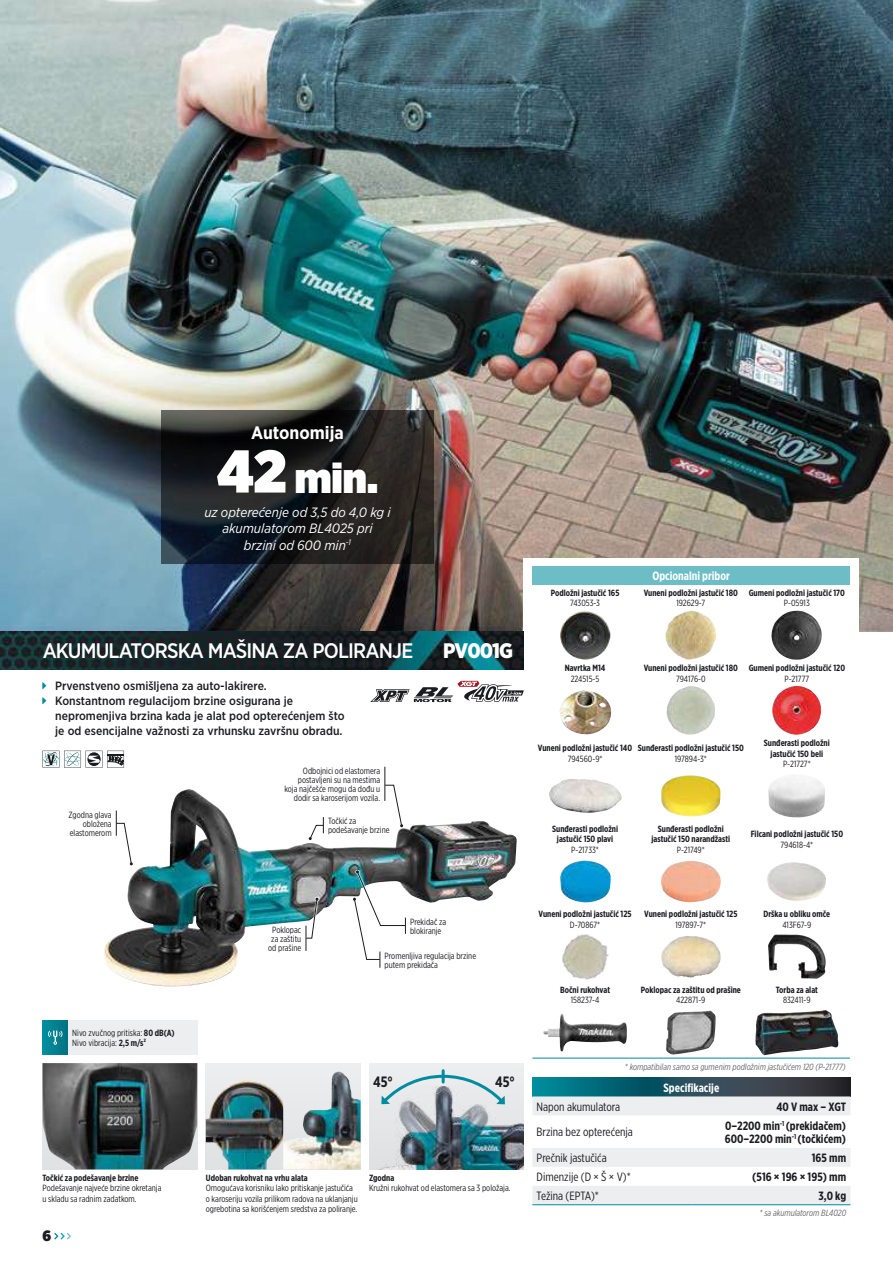
<style>
.page{position:relative;width:893px;height:1263px;background:#fff}
.page>*{position:absolute;margin:0;border:0;box-sizing:border-box;transform-origin:0 0}
.t1{font:900 42px "Gotham Narrow";color:#fff}
.t2{font:500 21px "Gotham Narrow";letter-spacing:-.04em;color:#fff}
.t3{font:900 21px "Gotham Narrow";letter-spacing:-.04em;color:#fff}
.t4{font:700 18px "Gotham Narrow";color:#fff}
.t5{font:700 15px "Gotham X Narrow";color:#1b1c20}
.t6{font:900 15px "Gotham Narrow";color:#1b1c20}
.t7{font:italic 13.5px/16.2px "Gotham Narrow";color:#fff;text-align:center}
.t8{font:500 12px/15px "Gotham Narrow";color:#1b1c20}
.t9{font:12px "Gotham X Narrow";color:#1b1c20}
.t10{font:700 12px/13.5px "Gotham X Narrow";color:#1b1c20}
.t11{font:700 12px "Gotham X Narrow";color:#fff}
.t12{font:9px/9px "Gotham X Narrow";color:#1b1c20}
.t13{font:700 9px/10.5px "Gotham X Narrow";color:#1b1c20;text-align:center}
.t14{font:italic 9px "Gotham X Narrow";color:#68676c}
.s1{font-size:60px}
.s2{font-weight:700}
</style>
<div class="page">
<img style="left:0;top:0;width:893px;height:631px">
<img style="left:104px;top:789px;width:413px;height:197px">
<div style="left:524px;top:558px;width:335px;height:153px;background:#fff"></div>
<img style="left:0;top:631px;width:524px;height:39px">
<svg style="left:43px;top:751px;width:81px;height:17px"></svg>
<img style="left:43px;top:1063px;width:154px;height:106px">
<div style="left:206px;top:1063px;width:155px;height:106px;background:#ecedee"></div>
<img style="left:206px;top:1080px;width:77px;height:89px">
<img style="left:283px;top:1073px;width:78px;height:96px">
<div style="left:369px;top:1063px;width:155px;height:106px;background:#ecedee"></div>
<img style="left:369px;top:1104px;width:155px;height:65px">
<svg style="left:381px;top:1071px;width:124px;height:33px"></svg>
<svg style="left:370px;top:681px;width:154px;height:21px"></svg>
<div style="left:43px;top:1020px;width:25px;height:34px;background:linear-gradient(to bottom,#008090,#008090)"></div>
<div style="left:68px;top:1020px;width:129px;height:34px;background:#edeeef"></div>
<svg style="left:48px;top:1030px;width:15px;height:15px"></svg>
<div style="left:352px;top:897px;width:29px;height:63px;background:#fff"></div>
<svg style="left:384px;top:784px;width:20px;height:44px"></svg>
<svg style="left:385px;top:785px;width:18px;height:42px"></svg>
<div style="left:116px;top:822px;width:18px;height:44px;background:#fff"></div>
<svg style="left:305px;top:897px;width:14px;height:42px"></svg>
<div style="left:308px;top:824px;width:16px;height:17px;background:#fff"></div>
<svg style="left:309px;top:817px;width:15px;height:23px"></svg>
<svg style="left:353px;top:870px;width:53px;height:98px"></svg>
<svg style="left:116px;top:810px;width:17px;height:55px"></svg>
<hr style="left:385px;top:767px;width:1px;height:34px;background:#1b1c20">
<svg style="left:306px;top:898px;width:12px;height:53px"></svg>
<svg style="left:532px;top:1077px;width:318px;height:19px;background:#1e5360"></svg>
<svg style="left:532px;top:1096px;width:318px;height:108px"></svg>
<hr style="left:532px;top:1204px;width:159px;height:1px;background:#008ba0">
<hr style="left:691px;top:1204px;width:159px;height:1px;background:#008ba0">
<div style="left:532px;top:565px;width:318px;height:19px;background:#6dbdc7"></div>
<hr style="left:532px;top:1058px;width:106px;height:1px;background:#008ba0">
<hr style="left:638px;top:1058px;width:106px;height:1px;background:#008ba0">
<hr style="left:744px;top:1058px;width:106px;height:1px;background:#008ba0">
<img style="left:560px;top:611px;width:50px;height:49px">
<img style="left:665px;top:611px;width:27px;height:37px">
<img style="left:771px;top:611px;width:51px;height:49px">
<img style="left:560px;top:690px;width:51px;height:44px">
<img style="left:668px;top:686px;width:21px;height:17px">
<img style="left:772px;top:686px;width:49px;height:49px">
<img style="left:549px;top:779px;width:73px;height:34px">
<img style="left:661px;top:775px;width:59px;height:42px">
<img style="left:768px;top:775px;width:29px;height:37px">
<img style="left:560px;top:861px;width:51px;height:41px">
<img style="left:661px;top:861px;width:60px;height:41px">
<img style="left:767px;top:862px;width:59px;height:39px">
<svg style="left:579px;top:934px;width:9px;height:2px"></svg>
<img style="left:661px;top:936px;width:60px;height:41px">
<img style="left:768px;top:935px;width:49px;height:43px">
<img style="left:543px;top:1014px;width:84px;height:37px">
<img style="left:666px;top:1011px;width:49px;height:43px">
<img style="left:785px;top:1010px;width:39px;height:3px">
<svg style="left:54px;top:1233px;width:17px;height:6px"></svg>
<svg style="left:161px;top:410px;width:273px;height:153px;background:#1f2021"></svg>
<h3 class="t4" style="left:251px;top:421px;width:94px">Autonomija</h3>
<h1 class="t1" style="left:217px;top:449px;width:162px"><span class="s1">42</span> min.</h1>
<h3 class="t7" style="left:204px;top:504px;width:188px">uz opterećenje od 3,5 do 4,0 kg i akumulatorom BL4025 pri<br>brzini od 600 min<sup>-1</sup></h3>
<h2 class="t2" style="left:43px;top:637px;width:372px">AKUMULATORSKA MAŠINA ZA POLIRANJE</h2>
<h2 class="t3" style="left:443px;top:637px;width:72px">PV001G</h2>
<h3 class="t8" style="left:55px;top:678px;width:291px">Prvenstveno osmišljena za auto-lakirere.<br>Konstantnom regulacijom brzine osigurana je nepromenjiva brzina kada je alat pod opterećenjem što je od esencijalne važnosti za vrhunsku završnu obradu.</h3>
<p class="t12" style="left:69px;top:810px;width:44px;text-align:right">Zgodna glava obložena elastomerom</p>
<p class="t12" style="left:284px;top:766px;width:97px;text-align:right">Odbojnici od elastomera postavljeni su na mestima koja najčešće mogu da dođu u dodir sa karoserijom vozila.</p>
<p class="t12" style="left:328px;top:816px;width:63px">Točkić za podešavanje brzine</p>
<p class="t13" style="left:551px;top:587px;width:70px">Podložni jastučić 165</p>
<p class="t12" style="left:570px;top:599px;width:31px">743053-3</p>
<p class="t13" style="left:565px;top:663px;width:42px">Navrtka M14</p>
<p class="t12" style="left:571px;top:674px;width:30px">224515-5</p>
<h3 class="t11" style="left:652px;top:568px;width:79px">Opcionalni pribor</h3>
<p class="t13" style="left:644px;top:587px;width:96px">Vuneni podložni jastučić 180</p>
<p class="t12" style="left:676px;top:599px;width:30px">192629-7</p>
<p class="t13" style="left:749px;top:587px;width:98px">Gumeni podložni jastučić 170</p>
<p class="t12" style="left:784px;top:599px;width:27px">P-05913</p>
<p class="t13" style="left:644px;top:663px;width:96px">Vuneni podložni jastučić 180</p>
<p class="t12" style="left:676px;top:674px;width:31px">794176-0</p>
<p class="t13" style="left:749px;top:663px;width:98px">Gumeni podložni jastučić 120</p>
<p class="t12" style="left:784px;top:674px;width:26px">P-21777</p>
<p class="t13" style="left:538px;top:743px;width:96px">Vuneni podložni jastučić 140</p>
<p class="t12" style="left:568px;top:754px;width:36px">794560-9*</p>
<p class="t13" style="left:638px;top:743px;width:108px">Sunđerasti podložni jastučić 150</p>
<p class="t12" style="left:675px;top:754px;width:34px">197894-3*</p>
<p class="t13" style="left:764px;top:738px;width:67px">Sunđerasti podložni jastučić 150 beli</p>
<p class="t12" style="left:783px;top:759px;width:29px">P-21727*</p>
<p class="t13" style="left:552px;top:823px;width:67px">Sunđerasti podložni jastučić 150 plavi</p>
<p class="t12" style="left:571px;top:845px;width:29px">P-21733*</p>
<p class="t13" style="left:651px;top:823px;width:80px">Sunđerasti podložni jastučić 150 narandžasti</p>
<p class="t12" style="left:677px;top:845px;width:29px">P-21749*</p>
<p class="t13" style="left:751px;top:828px;width:94px">Filcani podložni jastučić 150</p>
<p class="t12" style="left:780px;top:840px;width:34px">794618-4*</p>
<p class="t12" style="left:72px;top:1028px;width:104px;line-height:9.8px">Nivo zvučnog pritiska: <span class="s2">80 dB(A)<br></span>Nivo vibracija: <span class="s2">2,5 m/s²</span></p>
<p class="t13" style="left:43px;top:1172px;width:97px">Točkić za podešavanje brzine</p>
<p class="t12" style="left:43px;top:1183px;width:120px;line-height:10.5px">Podešavanje najveće brzine okretanja u skladu sa radnim zadatkom.</p>
<h3 class="t6" style="left:43px;top:1225px;width:10px">6</h3>
<p class="t12" style="left:268px;top:925px;width:35px;text-align:center">Poklopac za zaštitu od prašine</p>
<p class="t12" style="left:410px;top:917px;width:38px">Prekidač za blokiranje</p>
<p class="t12" style="left:385px;top:951px;width:93px">Promenljiva regulacija brzine putem prekidača</p>
<p class="t13" style="left:539px;top:909px;width:95px">Vuneni podložni jastučić 125</p>
<p class="t12" style="left:570px;top:920px;width:32px">D-70867*</p>
<p class="t13" style="left:644px;top:909px;width:95px">Vuneni podložni jastučić 125</p>
<p class="t12" style="left:675px;top:920px;width:32px">197897-7*</p>
<p class="t13" style="left:560px;top:984px;width:51px">Bočni rukohvat</p>
<p class="t12" style="left:571px;top:995px;width:30px">158237-4</p>
<p class="t13" style="left:641px;top:984px;width:102px">Poklopac za zaštitu od prašine</p>
<p class="t12" style="left:676px;top:995px;width:31px">422871-9</p>
<p class="t13" style="left:763px;top:909px;width:68px">Drška u obliku omče</p>
<p class="t12" style="left:782px;top:920px;width:30px">413F67-9</p>
<p class="t13" style="left:776px;top:984px;width:44px">Torba za alat</p>
<p class="t12" style="left:783px;top:995px;width:29px">832411-9</p>
<h3 class="t5" style="left:373px;top:1072px;width:21px">45°</h3>
<h3 class="t5" style="left:495px;top:1072px;width:21px">45°</h3>
<p class="t13" style="left:206px;top:1172px;width:103px">Udoban rukohvat na vrhu alata</p>
<p class="t12" style="left:206px;top:1183px;width:153px;line-height:10.5px">Omogućava korisniku lako pritiskanje jastučića o karoseriju vozila prilikom radova na uklanjanju ogrebotina sa korišćenjem sredstva za poliranje.</p>
<p class="t13" style="left:369px;top:1172px;width:27px">Zgodna</p>
<p class="t12" style="left:369px;top:1183px;width:143px">Kružni rukohvat od elastomera sa 3 položaja.</p>
<p class="t14" style="left:625px;top:1061px;width:222px">* kompatibilan samo sa gumenim podložnim jastučićem 120 (P-21777)</p>
<h3 class="t11" style="left:663px;top:1080px;width:57px">Specifikacije</h3>
<h3 class="t9" style="left:537px;top:1099px;width:85px">Napon akumulatora</h3>
<h3 class="t10" style="left:776px;top:1100px;width:71px">40 V max – XGT</h3>
<h3 class="t9" style="left:537px;top:1125px;width:98px">Brzina bez opterećenja</h3>
<h3 class="t10" style="left:725px;top:1119px;width:123px">0–2200 min<sup>-1</sup> (prekidačem)<br>600–2200 min<sup>-1</sup> (točkićem)</h3>
<h3 class="t9" style="left:537px;top:1151px;width:72px">Prečnik jastučića</h3>
<h3 class="t10" style="left:812px;top:1151px;width:36px">165 mm</h3>
<h3 class="t9" style="left:537px;top:1170px;width:96px">Dimenzije (D × Š × V)*</h3>
<h3 class="t10" style="left:752px;top:1170px;width:95px">(516 × 196 × 195) mm</h3>
<h3 class="t9" style="left:537px;top:1189px;width:64px">Težina (EPTA)*</h3>
<h3 class="t10" style="left:818px;top:1189px;width:29px">3,0 kg</h3>
<p class="t14" style="left:760px;top:1208px;width:88px">* sa akumulatorom BL4020</p>
</div>
